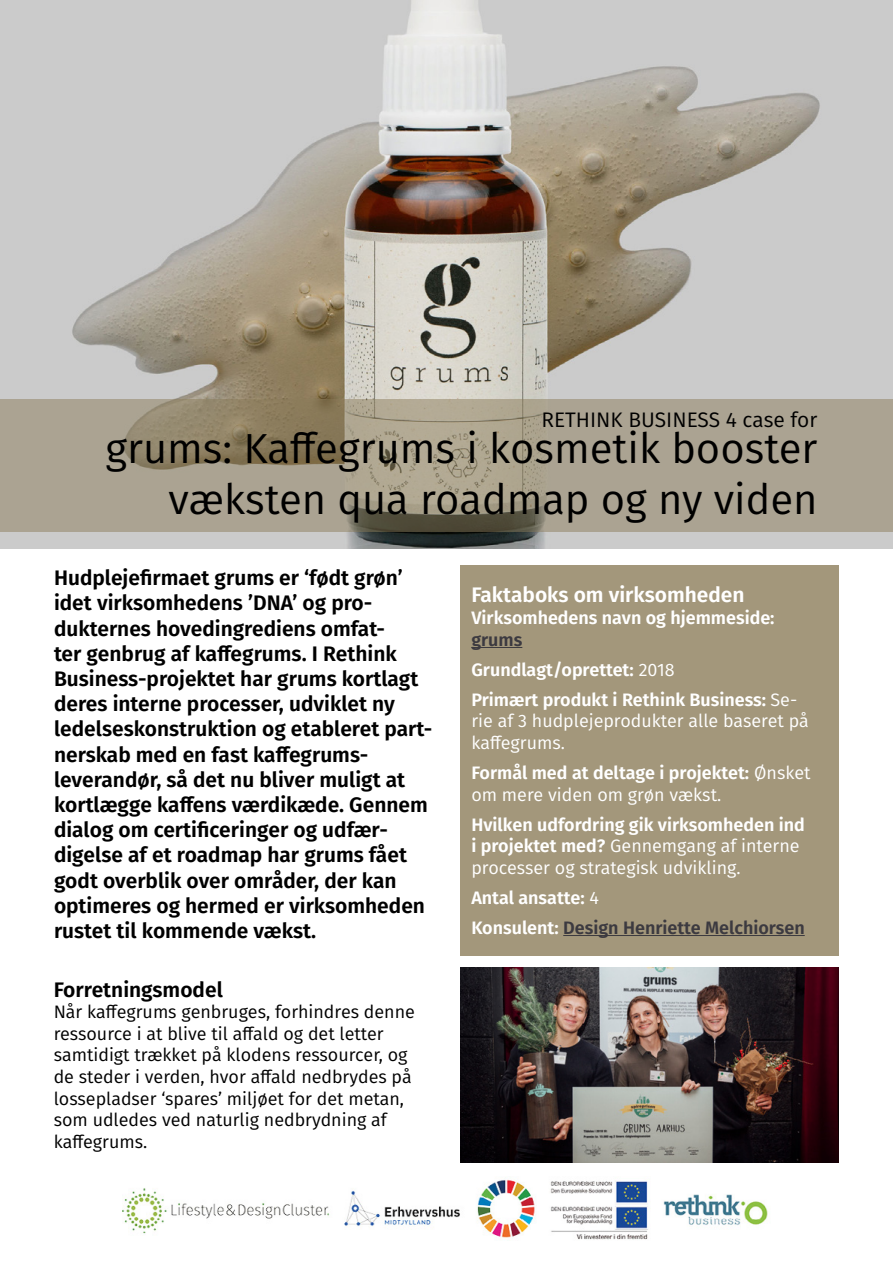
<style>
.page{position:relative;width:893px;height:1263px;background:#fff}
.page>*{position:absolute;margin:0;border:0;box-sizing:border-box;transform-origin:0 0}
.t1{font:42px/50.4px "Fira Sans";color:#000;text-align:right}
.t2{font:600 21px/25.2px "Fira Sans";color:#000}
.t3{font:21px "Fira Sans";color:#000}
.t4{font:600 21px "Fira Sans";color:#fff}
.t5{font:18px/21.6px "Fira Sans";color:#000}
.t6{font:600 18px/30px "Fira Sans";color:#fff}
.t7{font:18px/21.6px "Fira Sans";color:#fff}
.t8{font:600 18px/30px "Fira Sans";color:#3c3a40}
.s1{color:#3c3a40}
.s2{font-weight:400}
.s3{font-weight:600}
.s4{color:#fff}
.s5{font-weight:400;color:#fff}
</style>
<div class="page">
<img style="left:0;top:0;width:892px;height:549px">
<svg style="left:0;top:399px;width:892px;height:132px;background:#a49c88"></svg>
<img style="left:123px;top:1180px;width:645px;height:60px">
<div style="left:460px;top:566px;width:379px;height:390px;background:#a3977b"></div>
<hr style="left:471px;top:647px;width:51px;height:1px;background:#3c3a40">
<hr style="left:563px;top:935px;width:242px;height:1px;background:#3c3a40">
<img style="left:460px;top:967px;width:379px;height:195px">
<p class="t3" style="left:541px;top:404px;width:278px">RETHINK BUSINESS 4 case for</p>
<h1 class="t1" style="left:105px;top:423px;width:713px">grums: Kaffegrums i kosmetik booster væksten qua roadmap og ny viden</h1>
<p class="t2" style="left:54px;top:564px;width:380px">Hudplejefirmaet grums er ‘født grøn’ idet virksomhedens ’DNA’ og pro&shy;dukternes hovedingrediens omfat-<br>ter genbrug af kaffegrums. I Rethink Business-projektet har grums kortlagt deres interne processer, udviklet ny ledelseskonstruktion og etableret part&shy;nerskab med en fast kaffegrums&shy;leverandør, så det nu bliver muligt at kortlægge kaffens værdikæde. Gennem dialog om certificeringer og udfær&shy;digelse af et roadmap har grums fået godt overblik over områder, der kan optimeres og hermed er virksomheden rustet til kommende vækst.</p>
<p class="t2" style="left:54px;top:975px;width:171px">Forretningsmodel</p>
<p class="t5" style="left:54px;top:1001px;width:363px">Når kaffegrums genbruges, forhindres denne ressource i at blive til affald og det letter samtidigt trækket på klodens ressourcer, og de steder i verden, hvor affald nedbrydes på lossepladser ‘spares’ miljøet for det metan, som udledes ved naturlig nedbrydning af kaffegrums.</p>
<p class="t4" style="left:471px;top:578px;width:275px">Faktaboks om virksomheden</p>
<p class="t6" style="left:471px;top:602px;width:305px">Virksomhedens navn og hjemmeside:</p>
<p class="t6" style="left:471px;top:623px;width:327px"><span class="s1">grums<br></span>Grundlagt/oprettet: <span class="s2">2018<br></span>Primært produkt i Rethink Business: <span class="s2">Se-</span></p>
<p class="t7" style="left:471px;top:710px;width:339px">rie af 3 hudplejeprodukter alle baseret på kaffegrums.</p>
<p class="t6" style="left:471px;top:761px;width:341px;line-height:21.6px">Formål med at deltage i projektet: <span class="s2">Ønsket om mere viden om grøn vækst.</span></p>
<p class="t7" style="left:471px;top:813px;width:335px"><span class="s3">Hvilken udfordring gik virksomheden ind i projektet med?</span> Gennemgang af interne processer og strategisk udvikling.</p>
<p class="t8" style="left:471px;top:881px;width:335px"><span class="s4">Antal ansatte:</span> <span class="s5">4<br></span><span class="s4">Konsulent:</span> Design Henriette Melchiorsen</p>
</div>
